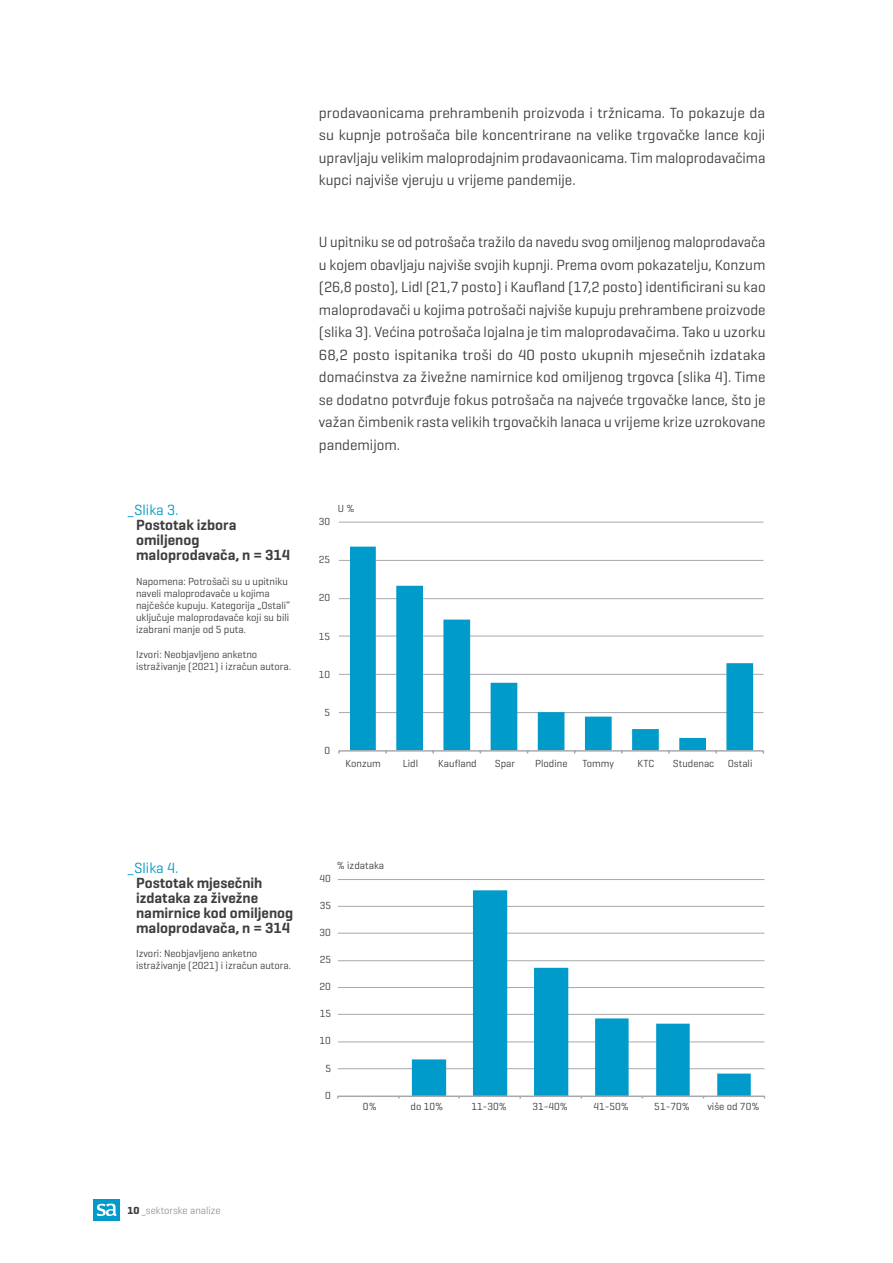
<style>
.page{position:relative;width:893px;height:1263px;background:#fff}
.page>*{position:absolute;margin:0;border:0;box-sizing:border-box;transform-origin:0 0}
.Body{font:15px/22.5px "Geogrotesque";color:#3e3e3f;text-align:justify}
.Potpis_podnaslov{font:600 15px/15px "Geogrotesque";color:#3e3e3f}
.Potpis_naslov{font:15px "Geogrotesque";color:#009bca}
.Potpis_napomena{font:10.5px/12px "Geogrotesque";color:#3e3e3f}
.t1{font:300 10.5px "Geogrotesque";color:#7a7c7f}
.s1{font-weight:700;color:#3e3e3f}
.s2{color:#009bca}
</style>
<div class="page">
<div style="left:94px;top:1199px;width:26px;height:21px;background:#009bca"></div>
<svg style="left:97px;top:1203px;width:20px;height:13px"></svg>
<hr style="left:339px;top:712px;width:424px;height:1px;background:#a8a9ad">
<hr style="left:339px;top:674px;width:424px;height:1px;background:#a8a9ad">
<hr style="left:339px;top:636px;width:424px;height:1px;background:#a8a9ad">
<hr style="left:339px;top:598px;width:424px;height:1px;background:#a8a9ad">
<hr style="left:339px;top:560px;width:424px;height:1px;background:#a8a9ad">
<hr style="left:339px;top:522px;width:424px;height:1px;background:#a8a9ad">
<svg style="left:350px;top:547px;width:403px;height:203px"></svg>
<hr style="left:339px;top:750px;width:424px;height:2px;background:#a8a9ad">
<hr style="left:338px;top:1068px;width:426px;height:1px;background:#a8a9ad">
<hr style="left:338px;top:1041px;width:426px;height:1px;background:#a8a9ad">
<hr style="left:338px;top:1014px;width:426px;height:1px;background:#a8a9ad">
<hr style="left:338px;top:987px;width:426px;height:1px;background:#a8a9ad">
<hr style="left:338px;top:960px;width:426px;height:1px;background:#a8a9ad">
<hr style="left:338px;top:933px;width:426px;height:1px;background:#a8a9ad">
<hr style="left:338px;top:906px;width:426px;height:1px;background:#a8a9ad">
<hr style="left:338px;top:879px;width:426px;height:1px;background:#a8a9ad">
<svg style="left:412px;top:890px;width:339px;height:205px"></svg>
<hr style="left:338px;top:1095px;width:426px;height:2px;background:#a8a9ad">
<p class="Potpis_naslov" style="left:128px;top:501px;width:53px">_Slika 3.</p>
<p class="Potpis_podnaslov" style="left:136px;top:517px;width:156px">Postotak izbora omiljenog maloprodavača, n = 314</p>
<p class="Potpis_napomena" style="left:136px;top:575px;width:156px">Napomena: Potrošači su u upitniku naveli maloprodavače u kojima najčešće kupuju. Kategorija „Ostali“ uključuje maloprodavače koji su bili izabrani manje od 5 puta.</p>
<p class="Potpis_napomena" style="left:136px;top:648px;width:157px">Izvori: Neobjavljeno anketno istraživanje (2021) i izračun autora.</p>
<p class="Body" style="left:319px;top:101px;width:448px">prodavaonicama prehrambenih proizvoda i tržnicama. To pokazuje da su kupnje potrošača bile koncentrirane na velike trgovačke lance koji upravljaju velikim maloprodajnim prodavaonicama. Tim maloprodavačima kupci najviše vjeruju u vrijeme pandemije.</p>
<p class="Body" style="left:319px;top:230px;width:448px">U upitniku se od potrošača tražilo da navedu svog omiljenog maloprodavača u kojem obavljaju najviše svojih kupnji. Prema ovom pokazatelju, Konzum (26,8 posto), Lidl (21,7 posto) i Kaufland (17,2 posto) identificirani su kao maloprodavači u kojima potrošači najviše kupuju prehrambene proizvode (slika 3). Većina potrošača lojalna je tim maloprodavačima. Tako u uzorku 68,2 posto ispitanika troši do 40 posto ukupnih mjesečnih izdataka domaćinstva za živežne namirnice kod omiljenog trgovca (slika 4). Time se dodatno potvrđuje fokus potrošača na najveće trgovačke lance, što je važan čimbenik rasta velikih trgovačkih lanaca u vrijeme krize uzrokovane pandemijom.</p>
<p class="Potpis_napomena" style="left:319px;top:517px;width:13px">30</p>
<p class="Potpis_napomena" style="left:338px;top:503px;width:18px">U %</p>
<p class="Potpis_napomena" style="left:319px;top:555px;width:13px">25</p>
<p class="Potpis_napomena" style="left:319px;top:593px;width:13px">20</p>
<p class="Potpis_napomena" style="left:319px;top:631px;width:13px">15</p>
<p class="Potpis_napomena" style="left:319px;top:669px;width:13px">10</p>
<p class="Potpis_napomena" style="left:325px;top:707px;width:7px">5</p>
<p class="Potpis_napomena" style="left:325px;top:745px;width:7px">0</p>
<p class="Potpis_napomena" style="left:345px;top:759px;width:37px">Konzum</p>
<p class="Potpis_napomena" style="left:403px;top:759px;width:17px">Lidl</p>
<p class="Potpis_napomena" style="left:438px;top:759px;width:40px">Kaufland</p>
<p class="Potpis_napomena" style="left:495px;top:759px;width:22px">Spar</p>
<p class="Potpis_napomena" style="left:535px;top:759px;width:34px">Plodine</p>
<p class="Potpis_napomena" style="left:582px;top:759px;width:33px">Tommy</p>
<p class="Potpis_napomena" style="left:638px;top:759px;width:18px">KTC</p>
<p class="Potpis_napomena" style="left:673px;top:759px;width:43px">Studenac</p>
<p class="Potpis_napomena" style="left:728px;top:759px;width:26px">Ostali</p>
<p class="Potpis_naslov" style="left:128px;top:858px;width:53px">_Slika 4.</p>
<p class="Potpis_podnaslov" style="left:136px;top:875px;width:159px">Postotak mjesečnih izdataka za živežne namirnice kod omiljenog maloprodavača, n = 314</p>
<p class="Potpis_napomena" style="left:136px;top:947px;width:157px">Izvori: Neobjavljeno anketno istraživanje (2021) i izračun autora.</p>
<p class="Potpis_napomena" style="left:337px;top:860px;width:49px">% izdataka</p>
<p class="Potpis_napomena" style="left:320px;top:873px;width:13px">40</p>
<p class="Potpis_napomena" style="left:320px;top:900px;width:13px">35</p>
<p class="Potpis_napomena" style="left:320px;top:927px;width:13px">30</p>
<p class="Potpis_napomena" style="left:320px;top:954px;width:13px">25</p>
<p class="Potpis_napomena" style="left:320px;top:982px;width:13px">20</p>
<p class="Potpis_napomena" style="left:320px;top:1009px;width:13px">15</p>
<p class="Potpis_napomena" style="left:320px;top:1036px;width:13px">10</p>
<p class="Potpis_napomena" style="left:325px;top:1063px;width:7px">5</p>
<p class="Potpis_napomena" style="left:325px;top:1090px;width:7px">0</p>
<p class="Potpis_napomena" style="left:363px;top:1101px;width:15px">0%</p>
<p class="Potpis_napomena" style="left:411px;top:1101px;width:34px">do 10%</p>
<p class="Potpis_napomena" style="left:471px;top:1101px;width:37px">11-30%</p>
<p class="Potpis_napomena" style="left:532px;top:1101px;width:37px">31-40%</p>
<p class="Potpis_napomena" style="left:593px;top:1101px;width:37px">41-50%</p>
<p class="Potpis_napomena" style="left:654px;top:1101px;width:37px">51-70%</p>
<p class="Potpis_napomena" style="left:707px;top:1101px;width:54px">više od 70%</p>
<p class="t1" style="left:128px;top:1204px;width:95px"><span class="s1">10</span> <span class="s2">_</span>sektorske analize</p>
</div>
